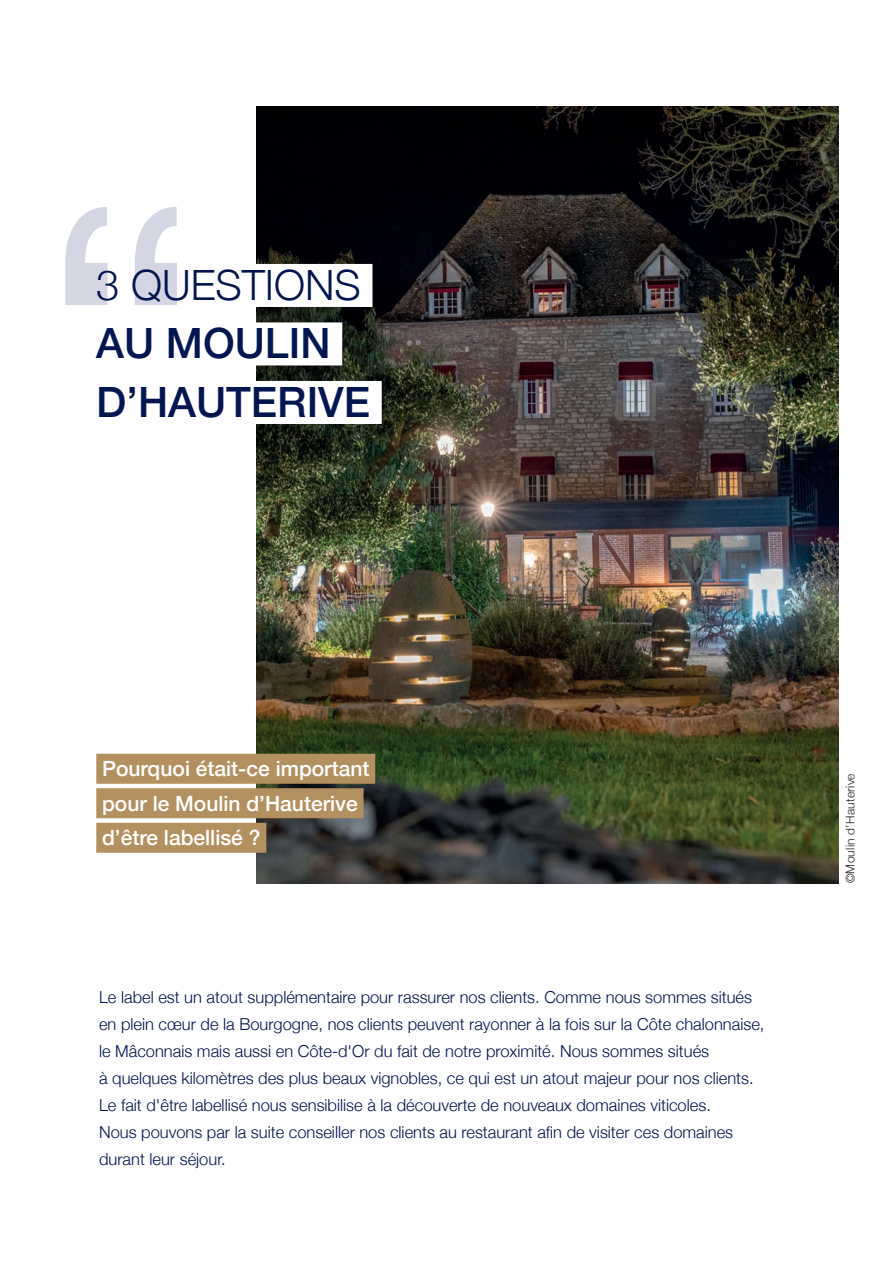
<style>
.page{position:relative;width:893px;height:1263px;background:#fff}
.page>*{position:absolute;margin:0;border:0;box-sizing:border-box;transform-origin:0 0}
.t1{font:500 41.7px/58.5px "Helvetica Neue";color:#031650}
.t2{font:300 41.7px "Helvetica Neue";color:#031650}
.t3{font:500 21px/34.5px "Helvetica Neue";color:#fff}
.t4{font:300 16.5px/27px "Helvetica Neue";color:#031650}
.t5{font:300 12px "Helvetica Neue";letter-spacing:.02em;color:#231f20}
</style>
<div class="page">
<svg style="left:65px;top:207px;width:112px;height:98px"></svg>
<img style="left:257px;top:106px;width:582px;height:777px">
<div style="left:215px;top:264px;width:157px;height:43px;background:#fff"></div>
<div style="left:96px;top:322px;width:246px;height:43px;background:#fff"></div>
<div style="left:96px;top:381px;width:286px;height:43px;background:#fff"></div>
<div style="left:96px;top:754px;width:279px;height:30px;background:#b3905f"></div>
<div style="left:96px;top:788px;width:268px;height:30px;background:#b3905f"></div>
<div style="left:96px;top:823px;width:170px;height:30px;background:#b3905f"></div>
<h1 class="t2" style="left:96px;top:251px;width:266px">3 QUESTIONS</h1>
<h1 class="t1" style="left:96px;top:311px;width:275px">AU MOULIN<br>D’HAUTERIVE</h1>
<p class="t3" style="left:102px;top:750px;width:269px">Pourquoi était-ce important pour le Moulin d’Hauterive d’être labellisé ?</p>
<p class="t4" style="left:99px;top:982px;width:667px">Le label est un atout supplémentaire pour rassurer nos clients. Comme nous sommes situés en plein cœur de la Bourgogne, nos clients peuvent rayonner à la fois sur la Côte chalonnaise, le Mâconnais mais aussi en Côte-d'Or du fait de notre proximité. Nous sommes situés<br>à quelques kilomètres des plus beaux vignobles, ce qui est un atout majeur pour nos clients.<br>Le fait d'être labellisé nous sensibilise à la découverte de nouveaux domaines viticoles.<br>Nous pouvons par la suite conseiller nos clients au restaurant afin de visiter ces domaines durant leur séjour.</p>
<p class="t5" style="left:841px;top:883px;width:112px;rotate:-90deg">©Moulin d’Hauterive</p>
</div>
